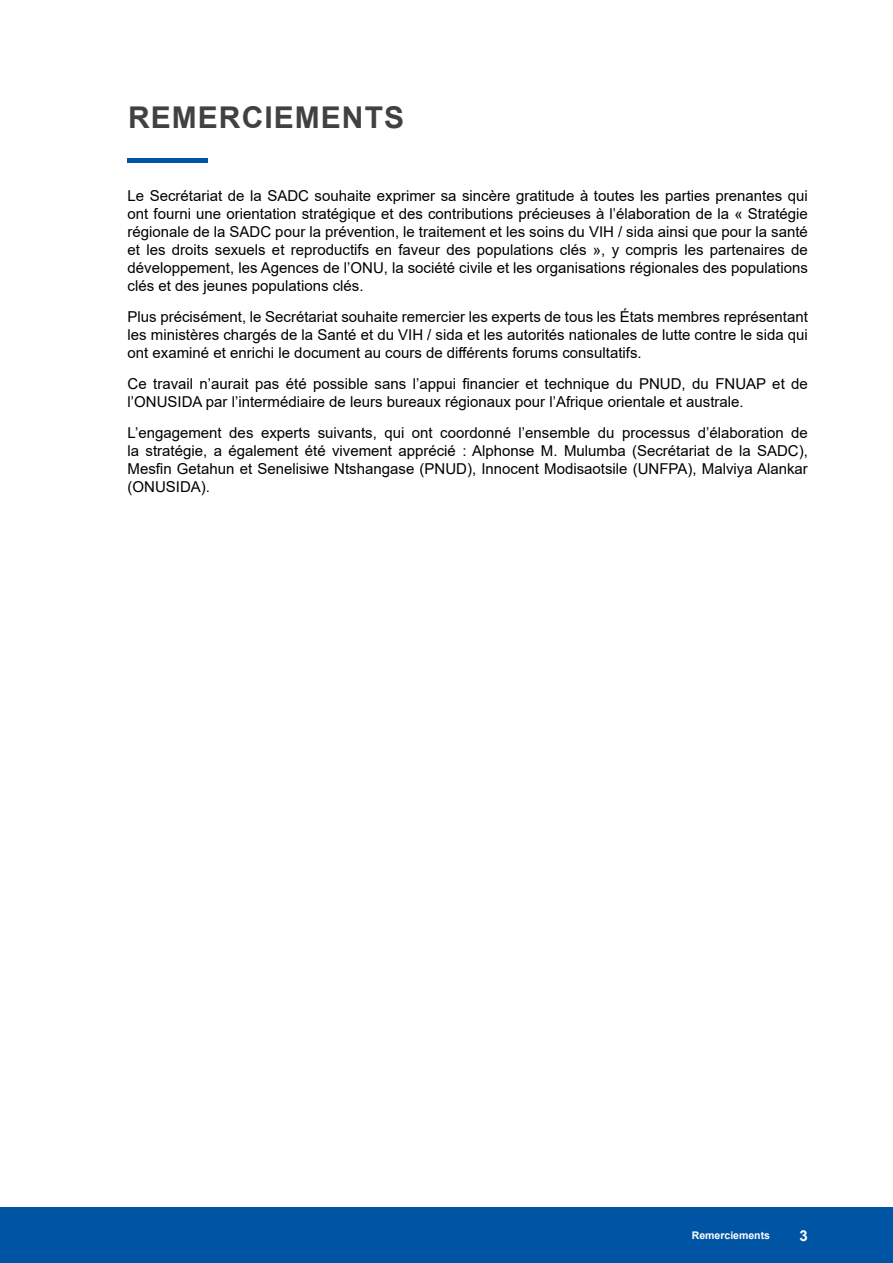
<style>
.page{position:relative;width:893px;height:1263px;background:#fff}
.page>*{position:absolute;margin:0;border:0;box-sizing:border-box;transform-origin:0 0}
.t1{font:700 30px "Arial";letter-spacing:.035em;color:#414042}
.t2{font:15px/18px "Arial";color:#000;text-align:justify}
.t3{font:700 15px "Arial";color:#fff}
.t4{font:700 10.5px "Arial";color:#fff}
</style>
<div class="page">
<div style="left:0;top:1207px;width:893px;height:56px;background:#0054a4"></div>
<hr style="left:128px;top:159px;width:80px;height:4px;background:#0054a4">
<h1 class="t1" style="left:128px;top:96px;width:277px">REMERCIEMENTS</h1>
<p class="t2" style="left:128px;top:187px;width:682px">Le Secrétariat de la SADC souhaite exprimer sa sincère gratitude à toutes les parties prenantes qui ont fourni une orientation stratégique et des contributions précieuses à l’élaboration de la « Stratégie régionale de la SADC pour la prévention, le traitement et les soins du VIH / sida ainsi que pour la santé et les droits sexuels et reproductifs en faveur des populations clés », y compris les partenaires de développement, les Agences de l’ONU, la société civile et les organisations régionales des populations clés et des jeunes populations clés.</p>
<p class="t2" style="left:128px;top:308px;width:682px">Plus précisément, le Secrétariat souhaite remercier les experts de tous les États membres représentant les ministères chargés de la Santé et du VIH / sida et les autorités nationales de lutte contre le sida qui ont examiné et enrichi le document au cours de différents forums consultatifs.</p>
<p class="t2" style="left:128px;top:375px;width:682px">Ce travail n’aurait pas été possible sans l’appui financier et technique du PNUD, du FNUAP et de l’ONUSIDA par l’intermédiaire de leurs bureaux régionaux pour l’Afrique orientale et australe.</p>
<p class="t2" style="left:128px;top:423px;width:682px">L’engagement des experts suivants, qui ont coordonné l’ensemble du processus d’élaboration de la stratégie, a également été vivement apprécié : Alphonse M. Mulumba (Secrétariat de la SADC), Mesfin Getahun et Senelisiwe Ntshangase (PNUD), Innocent Modisaotsile (UNFPA), Malviya Alankar (ONUSIDA).</p>
<p class="t4" style="left:692px;top:1228px;width:80px">Remerciements</p>
<p class="t3" style="left:800px;top:1225px;width:10px">3</p>
</div>
